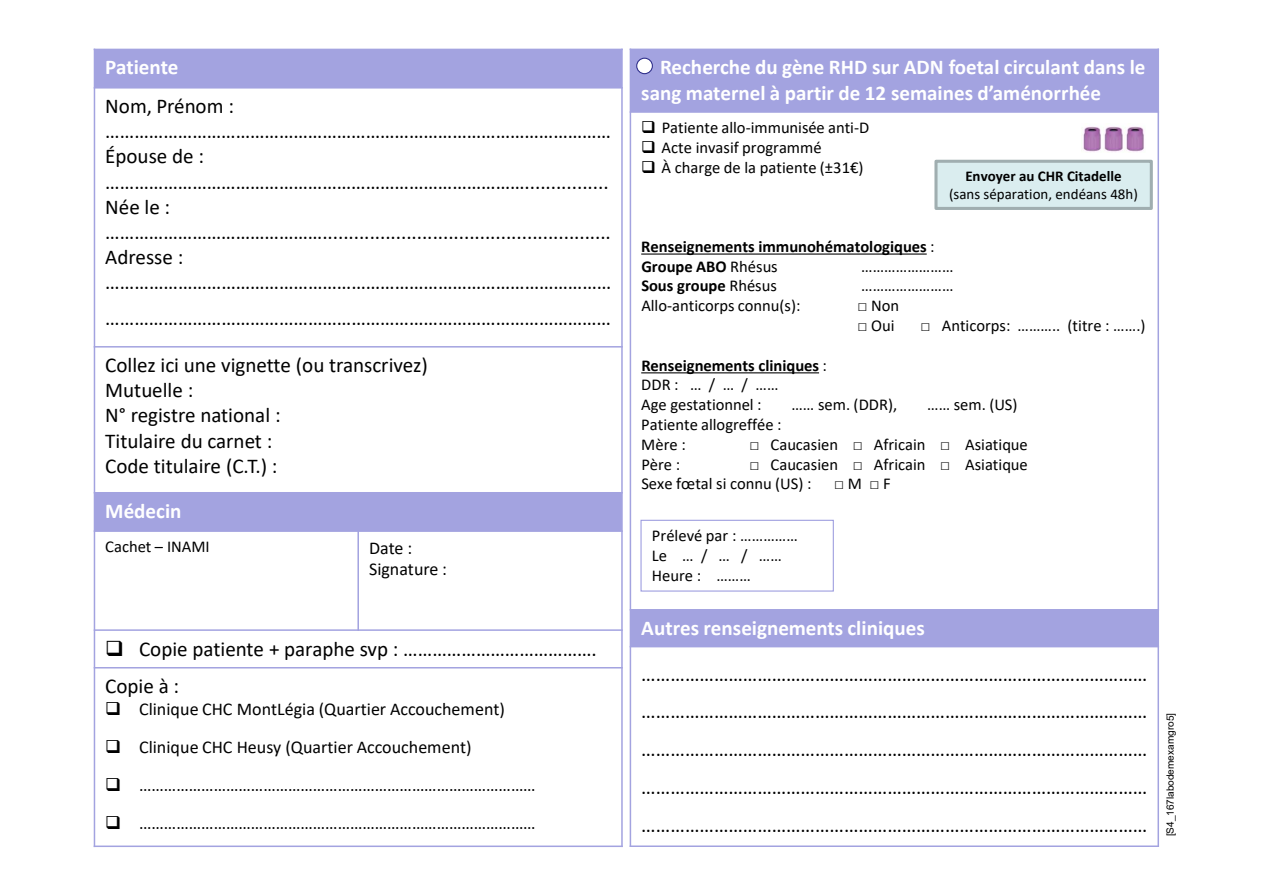
<style>
.page{position:relative;width:1263px;height:893px;background:#fff}
.page>*{position:absolute;margin:0;border:0;box-sizing:border-box;transform-origin:0 0}
.t1{font:21.15px "Calibri";color:#000}
.t2{font:21px/25.2px "Calibri";color:#000}
.t3{font:700 21px/25.2px "Calibri";color:#fff}
.t4{font:18px/21.6px "Calibri";color:#000}
.t5{font:16.5px/19.8px "Calibri";color:#000}
.t6{font:700 16.5px/19.8px "Calibri";letter-spacing:-.005em;color:#000}
.t7{font:15px/18px "Calibri";color:#000;text-align:center}
.t8{font:10.05px "Arial";color:#000}
.s1{font-weight:700;color:#fff}
.s2{font-weight:700}
.s3{font-weight:400}
</style>
<div class="page">
<div style="left:94px;top:49px;width:528px;height:39px;background:#a3a3e0"></div>
<div style="left:94px;top:493px;width:528px;height:38px;background:#a3a3e0"></div>
<hr style="left:357px;top:530px;width:2px;height:101px;background:#a3a3e0">
<hr style="left:94px;top:87px;width:529px;height:2px;background:#a3a3e0">
<hr style="left:94px;top:346px;width:529px;height:2px;background:#a3a3e0">
<hr style="left:94px;top:492px;width:529px;height:1px;background:#a3a3e0">
<hr style="left:94px;top:530px;width:529px;height:2px;background:#a3a3e0">
<hr style="left:94px;top:629px;width:529px;height:2px;background:#a3a3e0">
<hr style="left:94px;top:667px;width:529px;height:1px;background:#a3a3e0">
<hr style="left:94px;top:49px;width:1px;height:798px;background:#a3a3e0">
<hr style="left:621px;top:49px;width:2px;height:798px;background:#a3a3e0">
<hr style="left:94px;top:845px;width:529px;height:2px;background:#a3a3e0">
<div style="left:630px;top:49px;width:528px;height:63px;background:#a3a3e0"></div>
<div style="left:630px;top:610px;width:528px;height:37px;background:#a3a3e0"></div>
<hr style="left:630px;top:111px;width:529px;height:2px;background:#a3a3e0">
<hr style="left:630px;top:609px;width:529px;height:1px;background:#a3a3e0">
<hr style="left:630px;top:49px;width:1px;height:798px;background:#a3a3e0">
<hr style="left:1157px;top:49px;width:2px;height:798px;background:#a3a3e0">
<hr style="left:630px;top:845px;width:529px;height:2px;background:#a3a3e0">
<svg style="left:641px;top:253px;width:286px;height:2px"></svg>
<svg style="left:641px;top:372px;width:178px;height:1px"></svg>
<div style="left:640px;top:520px;width:194px;height:72px;border:1px solid #9c9cdf"></div>
<img style="left:1083px;top:126px;width:61px;height:26px">
<div style="left:936px;top:161px;width:215px;height:47px;background:#daedef"></div>
<div style="left:934px;top:160px;width:219px;height:50px;border:3px solid #a0aeb0"></div>
<div style="left:637px;top:58px;width:15px;height:16px;background:#fff;border-radius:50%"></div>
<div style="left:636px;top:58px;width:17px;height:16px;border:1px solid #2d2d8a;border-radius:50%"></div>
<p class="t2" style="left:105px;top:48px;width:130px;line-height:38.4px"><span class="s1">Patiente<br></span>Nom, Prénom :</p>
<p class="t2" style="left:105px;top:118px;width:507px">…………………………………………………………………………………………… Épouse de : ……………………………………………………………………………................<br>Née le : ……………………………………….......................................................<br>Adresse :</p>
<p class="t1" style="left:105px;top:268px;width:507px">……………………………………………………………………………………………</p>
<p class="t2" style="left:105px;top:305px;width:507px">……………………………………………………………………………………………</p>
<p class="t1" style="left:105px;top:350px;width:324px">Collez ici une vignette (ou transcrivez)</p>
<p class="t2" style="left:105px;top:377px;width:177px">Mutuelle :<br>N° registre national :<br>Titulaire du carnet :<br>Code titulaire (C.T.) :</p>
<p class="t3" style="left:105px;top:498px;width:78px">Médecin</p>
<p class="t5" style="left:105px;top:536px;width:106px">Cachet – INAMI</p>
<p class="t4" style="left:369px;top:536px;width:79px">Date :<br>Signature :</p>
<p class="t2" style="left:105px;top:636px;width:493px">❑ Copie patiente + paraphe svp : ………………………………….</p>
<p class="t1" style="left:105px;top:671px;width:75px">Copie à :</p>
<p class="t4" style="left:105px;top:698px;width:401px">❑ Clinique CHC MontLégia (Quartier Accouchement)</p>
<p class="t4" style="left:105px;top:736px;width:368px">❑ Clinique CHC Heusy (Quartier Accouchement)</p>
<p class="t4" style="left:105px;top:774px;width:432px">❑ ……………………………………………………………………………………</p>
<p class="t4" style="left:105px;top:812px;width:432px">❑ ……………………………………………………………………………………</p>
<p class="t3" style="left:641px;top:55px;width:506px;text-indent:19px">Recherche du gène RHD sur ADN foetal circulant dans le sang maternel à partir de 12 semaines d’aménorrhée</p>
<p class="t5" style="left:641px;top:117px;width:229px">❑ Patiente allo-immunisée anti-D</p>
<p class="t5" style="left:641px;top:137px;width:182px">❑ Acte invasif programmé</p>
<p class="t5" style="left:641px;top:157px;width:224px">❑ À charge de la patiente (±31€)</p>
<p class="t7" style="left:949px;top:166px;width:190px"><span class="s2">Envoyer au CHR Citadelle </span>(sans séparation, endéans 48h)</p>
<p class="t6" style="left:641px;top:236px;width:295px">Renseignements immunohématologiques <span class="s3">:<br></span>Groupe ABO <span class="s3">Rhésus</span></p>
<p class="t5" style="left:861px;top:256px;width:94px">……………………</p>
<p class="t6" style="left:641px;top:276px;width:137px">Sous groupe <span class="s3">Rhésus</span></p>
<p class="t5" style="left:861px;top:276px;width:94px">……………………</p>
<p class="t5" style="left:641px;top:295px;width:161px">Allo-anticorps connu(s):</p>
<p class="t5" style="left:857px;top:295px;width:43px">□ Non</p>
<p class="t5" style="left:857px;top:315px;width:39px">□ Oui</p>
<p class="t5" style="left:920px;top:315px;width:226px">□ Anticorps: ……….. (titre : …….)</p>
<p class="t5" style="left:641px;top:355px;width:187px"><span class="s2">Renseignements cliniques</span> :<br>DDR : … / … / ……<br>Age gestationnel :</p>
<p class="t5" style="left:791px;top:394px;width:107px">…… sem. (DDR),</p>
<p class="t5" style="left:927px;top:394px;width:92px">…… sem. (US)</p>
<p class="t5" style="left:641px;top:414px;width:142px">Patiente allogreffée :<br>Mère :</p>
<p class="t5" style="left:749px;top:434px;width:280px">□ Caucasien □ Africain □ Asiatique</p>
<p class="t5" style="left:641px;top:454px;width:40px">Père :</p>
<p class="t5" style="left:641px;top:454px;width:388px;text-indent:108px">□ Caucasien □ Africain □ Asiatique<br>Sexe fœtal si connu (US) :</p>
<p class="t5" style="left:834px;top:474px;width:58px">□M □F</p>
<p class="t5" style="left:652px;top:525px;width:147px">Prélevé par : ……………<br>Le … / … / ……<br>Heure : ………</p>
<p class="t2" style="left:641px;top:605px;width:507px;line-height:45.8px"><span class="s1">Autres renseignements cliniques </span>……………………………………………………………………………………………</p>
<p class="t2" style="left:641px;top:692px;width:507px;line-height:37.8px;text-align:justify">…………………………………………………………………………………………… …………………………………………………………………………………………… …………………………………………………………………………………………… ……………………………………………………………………………………………</p>
<p class="t8" style="left:1163px;top:836px;width:125px;rotate:-90deg">[S4_167labodemexamgro5]</p>
</div>
